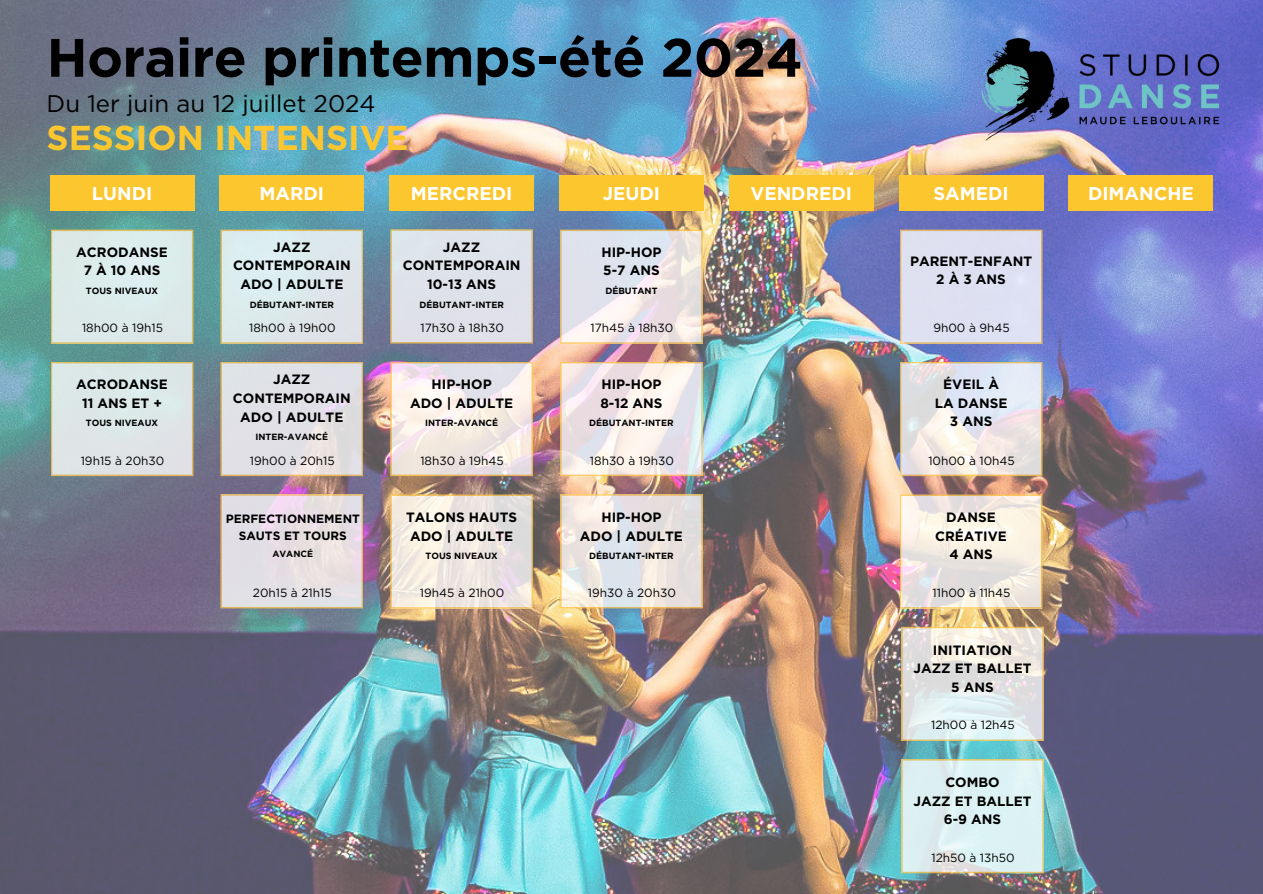
<style>
.page{position:relative;width:1263px;height:894px;background:#fff}
.page>*{position:absolute;margin:0;border:0;box-sizing:border-box;transform-origin:0 0}
.t1{font:700 54px "Gotham HTF";letter-spacing:-.01em;color:#000}
.t2{font:700 34.5px "Gotham HTF";color:#fcc72e}
.t3{font:24px "Gotham HTF";color:#000}
.t4{font:700 18.45px "Gotham HTF";color:#fff}
.t5{font:700 13.5px/18.8px "Gotham HTF";color:#000;text-align:center}
.t6{font:700 12px/16.5px "Gotham HTF";color:#000;text-align:center}
.t7{font:11.85px "Gotham HTF";color:#000}
.t8{font:700 9px "Gotham HTF";color:#000}
</style>
<div class="page">
<img style="left:0;top:0;width:1263px;height:893px">
<img style="left:972px;top:29px;width:256px;height:121px">
<div style="left:50px;top:176px;width:144px;height:35px;background:#fcc72e"></div>
<div style="left:219px;top:176px;width:145px;height:35px;background:#fcc72e"></div>
<div style="left:389px;top:176px;width:145px;height:35px;background:#fcc72e"></div>
<div style="left:559px;top:176px;width:145px;height:35px;background:#fcc72e"></div>
<div style="left:729px;top:176px;width:145px;height:35px;background:#fcc72e"></div>
<div style="left:899px;top:176px;width:144px;height:35px;background:#fcc72e"></div>
<div style="left:1068px;top:176px;width:145px;height:35px;background:#fcc72e"></div>
<svg style="left:51px;top:229px;width:142px;height:115px;background:#dbe8e3"></svg>
<svg style="left:220px;top:229px;width:143px;height:115px;background:#dbe6e5"></svg>
<div style="left:390px;top:229px;width:143px;height:114px;background:#dfe1e9"></div>
<svg style="left:560px;top:229px;width:143px;height:115px;background:#e7e2e3"></svg>
<div style="left:900px;top:229px;width:142px;height:115px;background:#dee0f1"></div>
<svg style="left:900px;top:362px;width:142px;height:114px;background:#e8e4e4"></svg>
<svg style="left:900px;top:494px;width:142px;height:114px;background:#f1e8de"></svg>
<svg style="left:901px;top:626px;width:143px;height:114px;background:#e5e6e0"></svg>
<svg style="left:901px;top:758px;width:143px;height:115px;background:#dcedeb"></svg>
<svg style="left:560px;top:362px;width:143px;height:114px"></svg>
<svg style="left:560px;top:494px;width:143px;height:114px;background:#e8e2dd"></svg>
<svg style="left:390px;top:362px;width:143px;height:114px;background:#f2e7e1"></svg>
<svg style="left:390px;top:494px;width:143px;height:114px;background:#ede4db"></svg>
<svg style="left:220px;top:362px;width:143px;height:114px;background:#e0dede"></svg>
<svg style="left:220px;top:494px;width:143px;height:114px;background:#e5ddde"></svg>
<div style="left:51px;top:362px;width:142px;height:114px;background:#dde6e7"></div>
<h1 class="t1" style="left:47px;top:26px;width:758px">Horaire printemps-été 2024</h1>
<h3 class="t3" style="left:47px;top:90px;width:330px">Du 1er juin au 12 juillet 2024</h3>
<h2 class="t2" style="left:47px;top:118px;width:363px">SESSION INTENSIVE</h2>
<p class="t4" style="left:92px;top:183px;width:62px">LUNDI</p>
<p class="t4" style="left:260px;top:183px;width:66px">MARDI</p>
<h4 class="t4" style="left:411px;top:183px;width:103px">MERCREDI</h4>
<p class="t4" style="left:603px;top:183px;width:59px">JEUDI</p>
<h4 class="t4" style="left:750px;top:183px;width:103px">VENDREDI</h4>
<p class="t4" style="left:933px;top:183px;width:77px">SAMEDI</p>
<h4 class="t4" style="left:1088px;top:183px;width:107px">DIMANCHE</h4>
<p class="t5" style="left:76px;top:242px;width:93px">ACRODANSE</p>
<h4 class="t5" style="left:84px;top:261px;width:78px">7 À 10 ANS</h4>
<p class="t8" style="left:86px;top:285px;width:74px">TOUS NIVEAUX</p>
<h4 class="t7" style="left:82px;top:321px;width:82px">18h00 à 19h15</h4>
<h5 class="t5" style="left:76px;top:374px;width:93px">ACRODANSE</h5>
<p class="t5" style="left:82px;top:393px;width:81px">11 ANS ET +</p>
<p class="t8" style="left:86px;top:418px;width:74px">TOUS NIVEAUX</p>
<p class="t7" style="left:81px;top:453px;width:85px">19h15 à 20h30</p>
<p class="t5" style="left:233px;top:237px;width:119px">JAZZ<br>CONTEMPORAIN<br>ADO | ADULTE</p>
<p class="t8" style="left:250px;top:299px;width:86px">DÉBUTANT-INTER</p>
<h4 class="t7" style="left:249px;top:321px;width:88px">18h00 à 19h00</h4>
<h5 class="t5" style="left:233px;top:369px;width:119px">JAZZ<br>CONTEMPORAIN<br>ADO | ADULTE</h5>
<h5 class="t8" style="left:255px;top:432px;width:74px">INTER-AVANCÉ</h5>
<p class="t7" style="left:250px;top:453px;width:86px">19h00 à 20h15</p>
<p class="t6" style="left:226px;top:510px;width:136px">PERFECTIONNEMENT<br>SAUTS ET TOURS</p>
<p class="t8" style="left:272px;top:548px;width:42px">AVANCÉ</p>
<h6 class="t7" style="left:253px;top:586px;width:80px">20h15 à 21h15</h6>
<p class="t5" style="left:403px;top:237px;width:119px">JAZZ<br>CONTEMPORAIN<br>10-13 ANS</p>
<p class="t8" style="left:419px;top:299px;width:86px">DÉBUTANT-INTER</p>
<h4 class="t7" style="left:420px;top:321px;width:85px">17h30 à 18h30</h4>
<p class="t5" style="left:432px;top:374px;width:62px">HIP-HOP</p>
<p class="t5" style="left:410px;top:393px;width:105px">ADO | ADULTE</p>
<p class="t8" style="left:425px;top:418px;width:74px">INTER-AVANCÉ</p>
<p class="t7" style="left:420px;top:453px;width:85px">18h30 à 19h45</p>
<p class="t5" style="left:406px;top:507px;width:113px;text-align:left">TALONS HAUTS<br>ADO | ADULTE</p>
<p class="t8" style="left:426px;top:550px;width:74px">TOUS NIVEAUX</p>
<p class="t7" style="left:420px;top:586px;width:86px">19h45 à 21h00</p>
<p class="t5" style="left:601px;top:242px;width:62px">HIP-HOP</p>
<p class="t5" style="left:603px;top:261px;width:58px">5-7 ANS</p>
<p class="t8" style="left:605px;top:285px;width:54px">DÉBUTANT</p>
<p class="t7" style="left:590px;top:321px;width:84px">17h45 à 18h30</p>
<p class="t5" style="left:601px;top:374px;width:62px">HIP-HOP</p>
<p class="t5" style="left:600px;top:393px;width:64px">8-12 ANS</p>
<p class="t8" style="left:589px;top:418px;width:86px">DÉBUTANT-INTER</p>
<p class="t7" style="left:590px;top:453px;width:86px">18h30 à 19h30</p>
<h5 class="t5" style="left:601px;top:507px;width:62px">HIP-HOP</h5>
<p class="t5" style="left:580px;top:526px;width:105px">ADO | ADULTE</p>
<p class="t8" style="left:589px;top:550px;width:86px">DÉBUTANT-INTER</p>
<p class="t7" style="left:588px;top:586px;width:89px">19h30 à 20h30</p>
<h5 class="t5" style="left:910px;top:251px;width:124px">PARENT-ENFANT<br>2À3ANS</h5>
<p class="t7" style="left:933px;top:321px;width:78px">9h00 à 9h45</p>
<h5 class="t5" style="left:935px;top:374px;width:74px">ÉVEIL À<br>LA DANSE<br>3 ANS</h5>
<p class="t7" style="left:928px;top:453px;width:88px">10h00 à 10h45</p>
<p class="t5" style="left:935px;top:507px;width:73px">DANSE<br>CRÉATIVE<br>4 ANS</p>
<p class="t7" style="left:932px;top:586px;width:80px">11h00 à 11h45</p>
<p class="t5" style="left:913px;top:640px;width:120px">INITIATION<br>JAZZ ET BALLET<br>5 ANS</p>
<p class="t7" style="left:931px;top:718px;width:85px">12h00 à 12h45</p>
<h5 class="t5" style="left:913px;top:772px;width:120px">COMBO<br>JAZZ ET BALLET<br>6-9 ANS</h5>
<p class="t7" style="left:931px;top:850px;width:85px">12h50 à 13h50</p>
</div>
